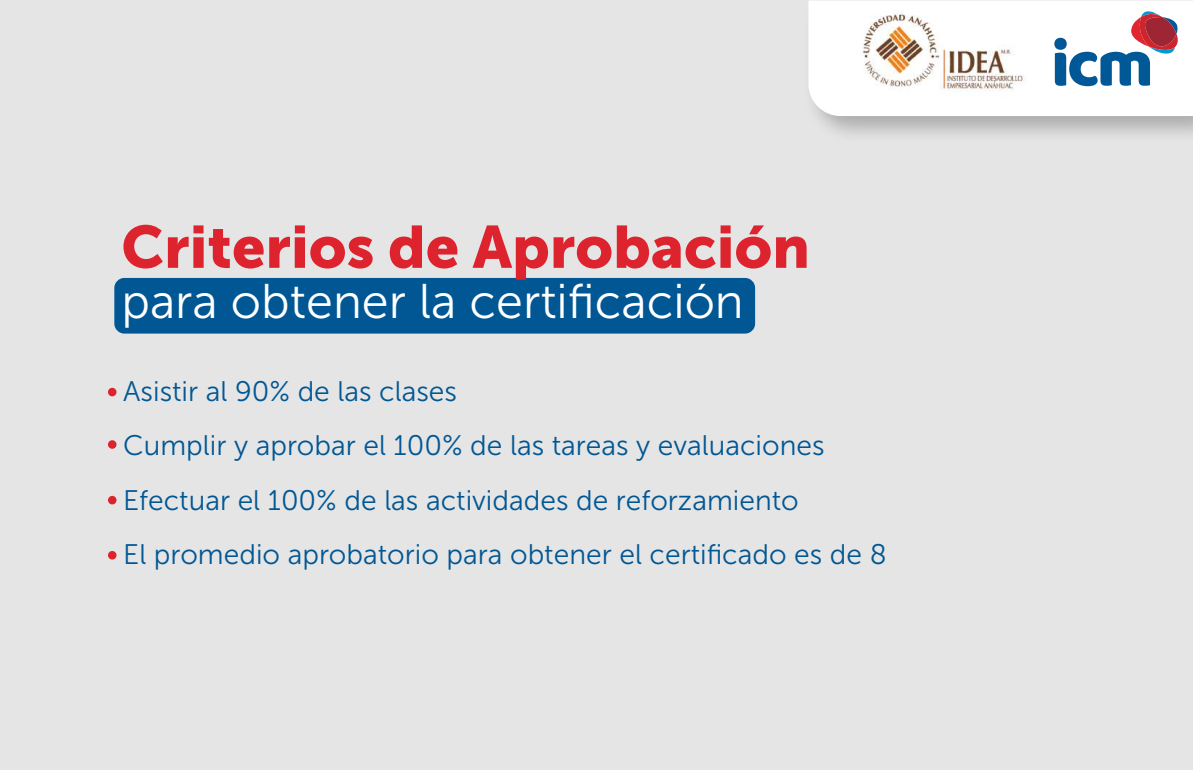
<style>
.page{position:relative;width:1193px;height:770px;background:#fff}
.page>*{position:absolute;margin:0;border:0;box-sizing:border-box;transform-origin:0 0}
.t1{font:59.25px "Museo Sans 900";color:#dd242e}
.t2{font:48.6px "Museo Sans 300";color:#fff}
.t3{font:28.2px/54.6px "Museo Sans 300";color:#015794}
</style>
<div class="page">
<div style="left:0;top:0;width:1192px;height:770px;background:#e5e5e5"></div>
<div style="left:108px;top:388px;width:8px;height:8px;background:#dd242e;border-radius:50%"></div>
<div style="left:108px;top:440px;width:8px;height:8px;background:#dd242e;border-radius:50%"></div>
<div style="left:108px;top:496px;width:8px;height:8px;background:#dd242e;border-radius:50%"></div>
<div style="left:108px;top:551px;width:8px;height:8px;background:#dd242e;border-radius:50%"></div>
<div style="left:114px;top:278px;width:641px;height:55px;background:#015794;border-radius:10px"></div>
<div style="left:808px;top:0;width:384px;height:116px;background:#fff"></div>
<svg style="left:1054px;top:10px;width:125px;height:76px"></svg>
<img style="left:858px;top:5px;width:170px;height:94px">
<h1 class="t1" style="left:121px;top:213px;width:690px">Criterios de Aprobación</h1>
<h2 class="t2" style="left:121px;top:275px;width:624px">para obtener la certificación</h2>
<p class="t3" style="left:123px;top:364px;width:765px">Asistir al 90% de las clases<br>Cumplir y aprobar el 100% de las tareas y evaluaciones Efectuar el 100% de las actividades de reforzamiento<br>El promedio aprobatorio para obtener el certificado es de 8</p>
</div>
